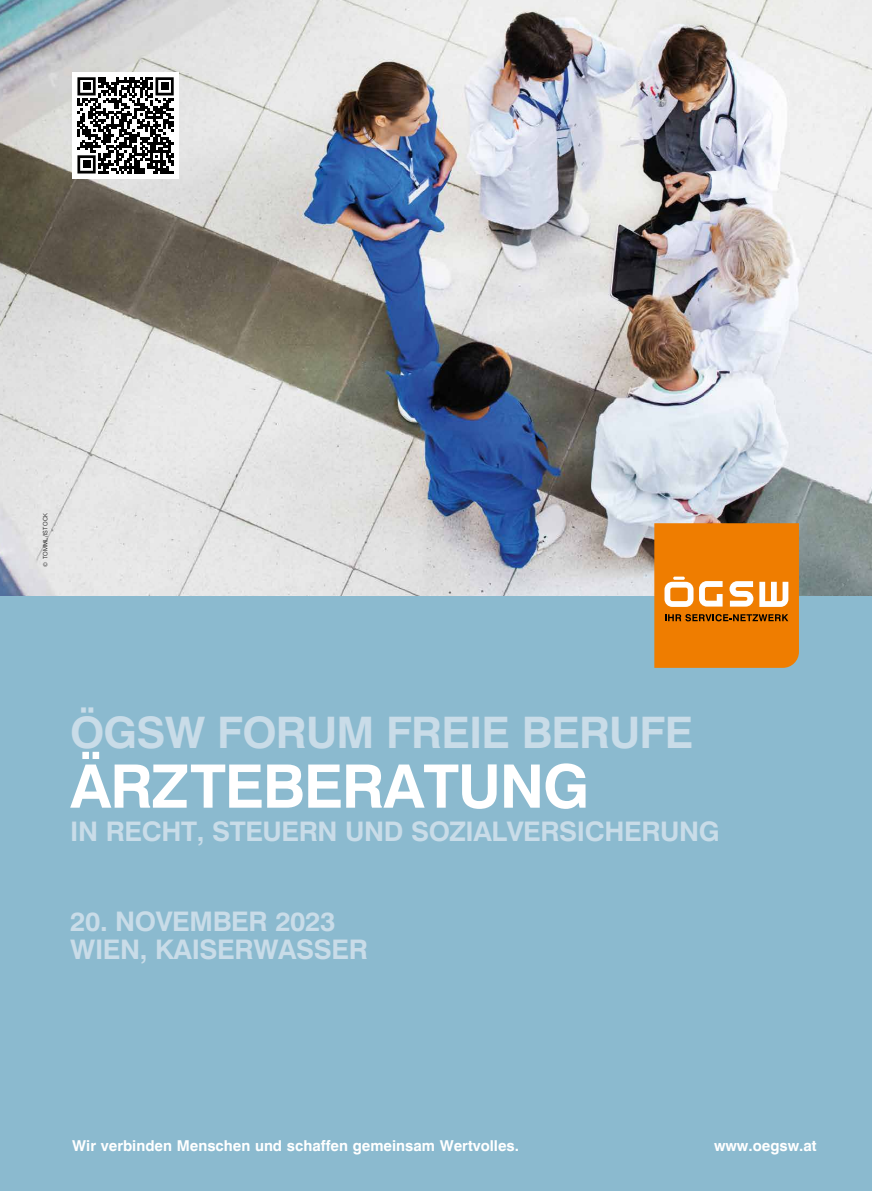
<style>
.page{position:relative;width:872px;height:1191px;background:#fff}
.page>*{position:absolute;margin:0;border:0;box-sizing:border-box;transform-origin:0 0}
.t1{font:700 60px "Swiss 721 BT";letter-spacing:-.02em;color:#fff}
.t2{font:700 43.5px "Swiss 721 BT";letter-spacing:-.02em;color:#c9dce8}
.t3{font:700 27px/28.5px "Swiss 721 BT";letter-spacing:-.015em;color:#c9dce8}
.t4{font:700 15px "Swiss 721 BT";color:#fff}
.t5{font:300 6px "Swiss 721 BT";letter-spacing:.05em;color:#000}
</style>
<div class="page">
<div style="left:0;top:526px;width:872px;height:665px;background:#8bbacf"></div>
<img style="left:0;top:0;width:872px;height:595px">
<div style="left:72px;top:72px;width:107px;height:107px;background:#fff"></div>
<svg style="left:77px;top:77px;width:97px;height:96px"></svg>
<div style="left:83px;top:82px;width:7px;height:8px;background:#000"></div>
<div style="left:161px;top:82px;width:7px;height:8px;background:#000"></div>
<div style="left:83px;top:160px;width:7px;height:8px;background:#000"></div>
<svg style="left:654px;top:523px;width:145px;height:145px;background:#ea8618"></svg>
<p class="t5" style="left:42px;top:567px;width:55px;rotate:-90deg">© TOMML/ISTOCK</p>
<h2 class="t2" style="left:70px;top:705px;width:624px">ÖGSW FORUM FREIE BERUFE</h2>
<h1 class="t1" style="left:70px;top:750px;width:521px">ÄRZTEBERATUNG</h1>
<p class="t3" style="left:70px;top:816px;width:651px">IN RECHT, STEUERN UND SOZIALVERSICHERUNG</p>
<p class="t3" style="left:70px;top:906px;width:299px">20. NOVEMBER 2023<br>WIEN, KAISERWASSER</p>
<p class="t4" style="left:72px;top:1136px;width:448px">Wir verbinden Menschen und schaffen gemeinsam Wertvolles.</p>
<p class="t4" style="left:714px;top:1136px;width:104px">www.oegsw.at</p>
</div>
